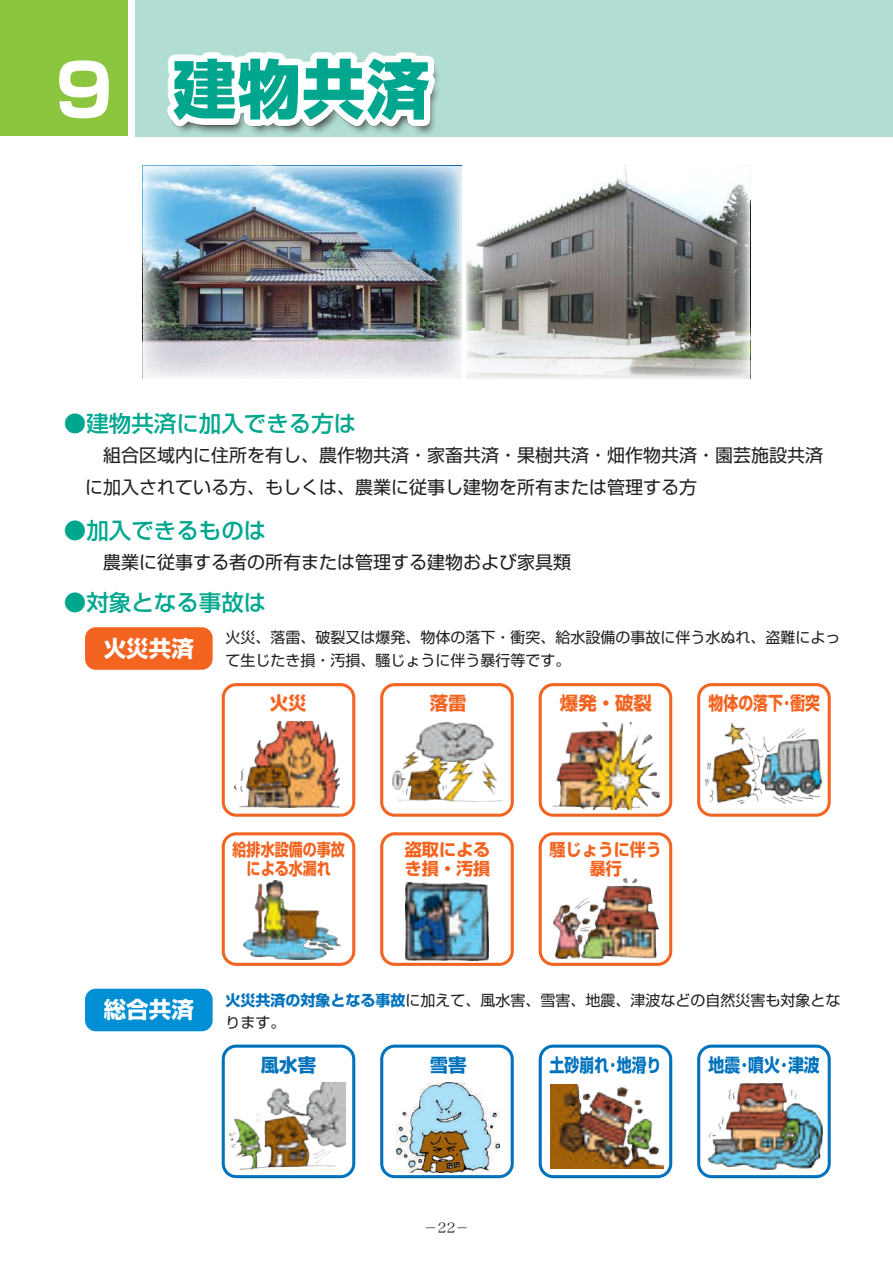
<style>
.page{position:relative;width:893px;height:1263px;background:#fff}
.page>*{position:absolute;margin:0;border:0;box-sizing:border-box;transform-origin:0 0}
.t1{font:700 72px "Shin Go Pro";color:#fff}
.t2{font:500 22.5px "Shin Go Pro";color:#00a78e}
.t3{font:700 22.5px "Shin Go Pro";color:#fff}
.t4{font:700 18.45px "Shin Go Pro";color:#f36421}
.t5{font:700 18.45px "Shin Go Pro";color:#f36421;scale:.81 1}
.t6{font:700 18.45px "Shin Go Pro";color:#0072bc;scale:.81 1}
.t7{font:700 18.45px "Shin Go Pro";color:#0072bc;scale:.86 1}
.t8{font:700 18.45px "Shin Go Pro";color:#0072bc}
.t9{font:18px/31.5px "Shin Go Pro";color:#231f20}
.t10{font:700 17.1px/19.8px "Shin Go Pro";color:#f36421;scale:.82 1}
.t11{font:700 17.1px/19.8px "Shin Go Pro";color:#f36421}
.t12{font:700 17.1px/19.8px "Shin Go Pro";color:#f36421;text-align:center;scale:.94 1}
.t13{font:15px/22.5px "Shin Go Pro";color:#231f20}
.t14{font:13.5px "Hiragino Min W3 90 msp RKSJ H";color:#231f20}
.s1{font-weight:700;color:#0072bc}
</style>
<div class="page">
<div style="left:135px;top:0;width:758px;height:136px;background:#b1ddd3"></div>
<div style="left:0;top:0;width:128px;height:136px;background:#8bc63e"></div>
<img style="left:159px;top:51px;width:638px;height:86px">
<div style="left:85px;top:627px;width:128px;height:43px;background:#f36421;border-radius:11px"></div>
<div style="left:85px;top:989px;width:128px;height:42px;background:#008fd5;border-radius:11px"></div>
<img style="left:235px;top:722px;width:104px;height:86px">
<div style="left:222px;top:683px;width:133px;height:134px;border:3px solid #f36421;border-radius:13px"></div>
<img style="left:392px;top:723px;width:110px;height:79px">
<div style="left:380px;top:683px;width:134px;height:134px;border:3px solid #f36421;border-radius:13px"></div>
<img style="left:553px;top:723px;width:107px;height:86px">
<div style="left:539px;top:683px;width:133px;height:134px;border:3px solid #f36421;border-radius:13px"></div>
<img style="left:705px;top:723px;width:117px;height:80px">
<div style="left:697px;top:683px;width:134px;height:134px;border:3px solid #f36421;border-radius:13px"></div>
<img style="left:243px;top:881px;width:97px;height:79px">
<div style="left:222px;top:832px;width:133px;height:134px;border:3px solid #f36421;border-radius:13px"></div>
<img style="left:405px;top:882px;width:84px;height:79px">
<div style="left:380px;top:832px;width:134px;height:134px;border:3px solid #f36421;border-radius:13px"></div>
<img style="left:554px;top:878px;width:105px;height:81px">
<div style="left:539px;top:832px;width:133px;height:134px;border:3px solid #f36421;border-radius:13px"></div>
<img style="left:229px;top:1082px;width:116px;height:87px">
<div style="left:222px;top:1044px;width:133px;height:134px;border:3px solid #0072bc;border-radius:13px"></div>
<img style="left:396px;top:1082px;width:104px;height:90px">
<div style="left:380px;top:1044px;width:134px;height:134px;border:3px solid #0072bc;border-radius:13px"></div>
<img style="left:550px;top:1084px;width:113px;height:84px">
<div style="left:539px;top:1044px;width:133px;height:134px;border:3px solid #0072bc;border-radius:13px"></div>
<img style="left:708px;top:1083px;width:114px;height:86px">
<div style="left:697px;top:1044px;width:134px;height:134px;border:3px solid #0072bc;border-radius:13px"></div>
<img style="left:143px;top:166px;width:319px;height:212px">
<svg style="left:467px;top:168px;width:283px;height:210px"></svg>
<h1 class="t1" style="left:55px;top:33px;width:60px">9</h1>
<h2 class="t2" style="left:64px;top:405px;width:294px">●建物共済に加入できる方は</h2>
<p class="t9" style="left:85px;top:438px;width:740px">　組合区域内に住所を有し、農作物共済・家畜共済・果樹共済・畑作物共済・園芸施設共済に加入されている方、もしくは、農業に従事し建物を所有または管理する方</p>
<h2 class="t2" style="left:64px;top:512px;width:204px">●加入できるものは</h2>
<p class="t9" style="left:85px;top:544px;width:505px">　農業に従事する者の所有または管理する建物および家具類　</p>
<h2 class="t2" style="left:64px;top:584px;width:204px">●対象となる事故は</h2>
<h2 class="t3" style="left:104px;top:630px;width:91px">火災共済</h2>
<p class="t13" style="left:225px;top:625px;width:616px">火災、落雷、破裂又は爆発、物体の落下・衝突、給水設備の事故に伴う水ぬれ、盗難によって生じたき損・汚損、騷じょうに伴う暴行等です。</p>
<p class="t4" style="left:270px;top:688px;width:38px">火災</p>
<p class="t4" style="left:430px;top:688px;width:38px">落雷</p>
<p class="t4" style="left:560px;top:688px;width:94px">爆発・破裂</p>
<p class="t5" style="left:709px;top:688px;width:139px">物体の落下･衝突</p>
<p class="t10" style="left:233px;top:837px;width:139px">給排水設備の事故　による水漏れ</p>
<p class="t11" style="left:405px;top:837px;width:87px">盗取によるき損・汚損</p>
<p class="t12" style="left:549px;top:837px;width:121px">騒じょうに伴う暴行</p>
<h2 class="t3" style="left:104px;top:992px;width:91px">総合共済</h2>
<p class="t13" style="left:225px;top:987px;width:616px"><span class="s1">火災共済の対象となる事故</span>に加えて、風水害、雪害、地震、津波などの自然災害も対象となります。</p>
<p class="t8" style="left:261px;top:1050px;width:57px">風水害</p>
<p class="t8" style="left:430px;top:1050px;width:38px">雪害</p>
<p class="t6" style="left:549px;top:1050px;width:140px">土砂崩れ･地滑り</p>
<p class="t7" style="left:709px;top:1050px;width:131px">地震･噴火･津波</p>
<p class="t14" style="left:424px;top:1220px;width:47px">－22－</p>
</div>
